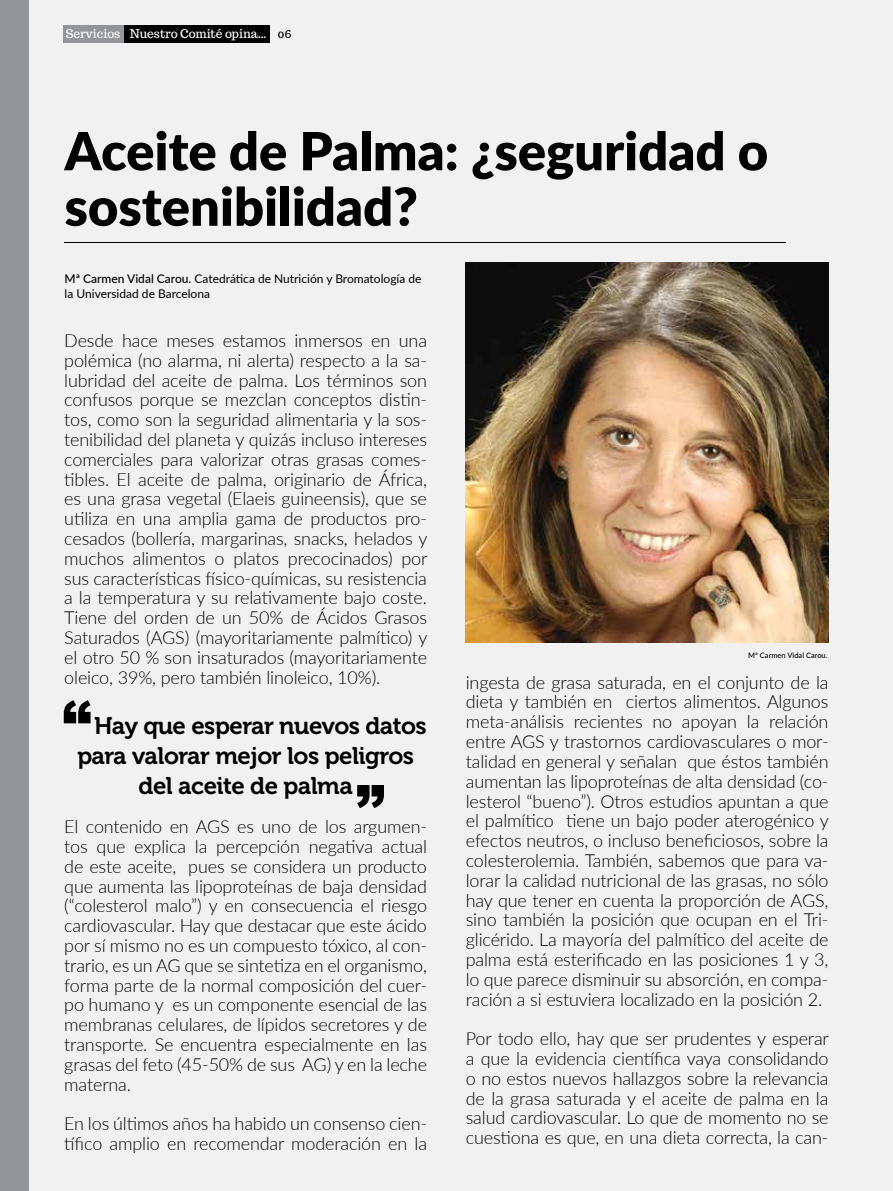
<style>
.page{position:relative;width:893px;height:1191px;background:#f1f1f2}
.page>*{position:absolute;margin:0;border:0;box-sizing:border-box;transform-origin:0 0}
.t1{font:900 52.5px/55.5px "Lato";color:#000}
.t2{font:24px "Museo 700";letter-spacing:-.02em;color:#000}
.t3{font:300 18px/19.8px "Lato";letter-spacing:-.01em;color:#000;text-align:justify}
.t4{font:12px/15px "Lato";color:#000}
.t5{font:12px "Trocchi";color:#fff}
.t6{font:500 7.5px "Lato";color:#000}
.s1{color:#000}
.s2{font-weight:500}
</style>
<div class="page">
<div style="left:63px;top:25px;width:61px;height:18px;background:#939598"></div>
<div style="left:0;top:0;width:28px;height:1191px;background:#939598"></div>
<div style="left:125px;top:25px;width:145px;height:18px;background:#000"></div>
<img style="left:466px;top:262px;width:363px;height:381px">
<svg style="left:64px;top:700px;width:27px;height:23px"></svg>
<svg style="left:357px;top:785px;width:27px;height:23px"></svg>
<hr style="left:65px;top:242px;width:721px;height:1px;background:#000">
<p class="t5" style="left:66px;top:25px;width:227px">Servicios Nuestro Comité opina… <span class="s1">06</span></p>
<h1 class="t1" style="left:65px;top:121px;width:705px">Aceite de Palma: ¿seguridad o sostenibilidad?</h1>
<p class="t4" style="left:65px;top:270px;width:358px"><span class="s2">Mª Carmen Vidal Carou.</span> Catedrática de Nutrición y Bromatología de la Universidad de Barcelona</p>
<p class="t3" style="left:64px;top:330px;width:365px">Desde hace meses estamos inmersos en una polémica (no alarma, ni alerta) respecto a la sa&shy;lubridad del aceite de palma. Los términos son confusos porque se mezclan conceptos distin&shy;tos, como son la seguridad alimentaria y la sos&shy;tenibilidad del planeta y quizás incluso intereses comerciales para valorizar otras grasas comes&shy;tibles. El aceite de palma, originario de África, es una grasa vegetal (Elaeis guineensis), que se utiliza en una amplia gama de productos pro&shy;cesados (bollería, margarinas, snacks, helados y muchos alimentos o platos precocinados) por sus características físico-químicas, su resistencia a la temperatura y su relativamente bajo coste.<br>Tiene del orden de un 50% de Ácidos Grasos Saturados (AGS) (mayoritariamente palmítico) y el otro 50 % son insaturados (mayoritariamente oleico, 39%, pero también linoleico, 10%).</p>
<h2 class="t2" style="left:94px;top:712px;width:334px">Hay que esperar nuevos datos</h2>
<h2 class="t2" style="left:77px;top:742px;width:338px">para valorar mejor los peligros</h2>
<h2 class="t2" style="left:139px;top:772px;width:216px">del aceite de palma</h2>
<p class="t3" style="left:64px;top:816px;width:364px">El contenido en AGS es uno de los argumen&shy;tos que explica la percepción negativa actual de este aceite, pues se considera un producto que aumenta las lipoproteínas de baja densidad (“colesterol malo”) y en consecuencia el riesgo cardiovascular. Hay que destacar que este ácido por sí mismo no es un compuesto tóxico, al con&shy;trario, es un AG que se sintetiza en el organismo, forma parte de la normal composición del cuer&shy;po humano y es un componente esencial de las membranas celulares, de lípidos secretores y de transporte. Se encuentra especialmente en las grasas del feto (45-50% de sus AG) y en la leche materna.</p>
<p class="t3" style="left:64px;top:1113px;width:364px">En los últimos años ha habido un consenso cien&shy;tífico amplio en recomendar moderación en la</p>
<p class="t6" style="left:748px;top:649px;width:81px">Mª Carmen Vidal Carou.</p>
<p class="t3" style="left:466px;top:671px;width:365px">ingesta de grasa saturada, en el conjunto de la dieta y también en ciertos alimentos. Algunos meta-análisis recientes no apoyan la relación entre AGS y trastornos cardiovasculares o mor&shy;talidad en general y señalan que éstos también aumentan las lipoproteínas de alta densidad (co&shy;lesterol “bueno”). Otros estudios apuntan a que el palmítico tiene un bajo poder aterogénico y efectos neutros, o incluso beneficiosos, sobre la colesterolemia. También, sabemos que para va&shy;lorar la calidad nutricional de las grasas, no sólo hay que tener en cuenta la proporción de AGS, sino también la posición que ocupan en el Tri&shy;glicérido. La mayoría del palmítico del aceite de palma está esterificado en las posiciones 1 y 3, lo que parece disminuir su absorción, en compa&shy;ración a si estuviera localizado en la posición 2.</p>
<p class="t3" style="left:466px;top:1028px;width:365px">Por todo ello, hay que ser prudentes y esperar a que la evidencia científica vaya consolidando o no estos nuevos hallazgos sobre la relevancia de la grasa saturada y el aceite de palma en la salud cardiovascular. Lo que de momento no se cuestiona es que, en una dieta correcta, la can-</p>
</div>
